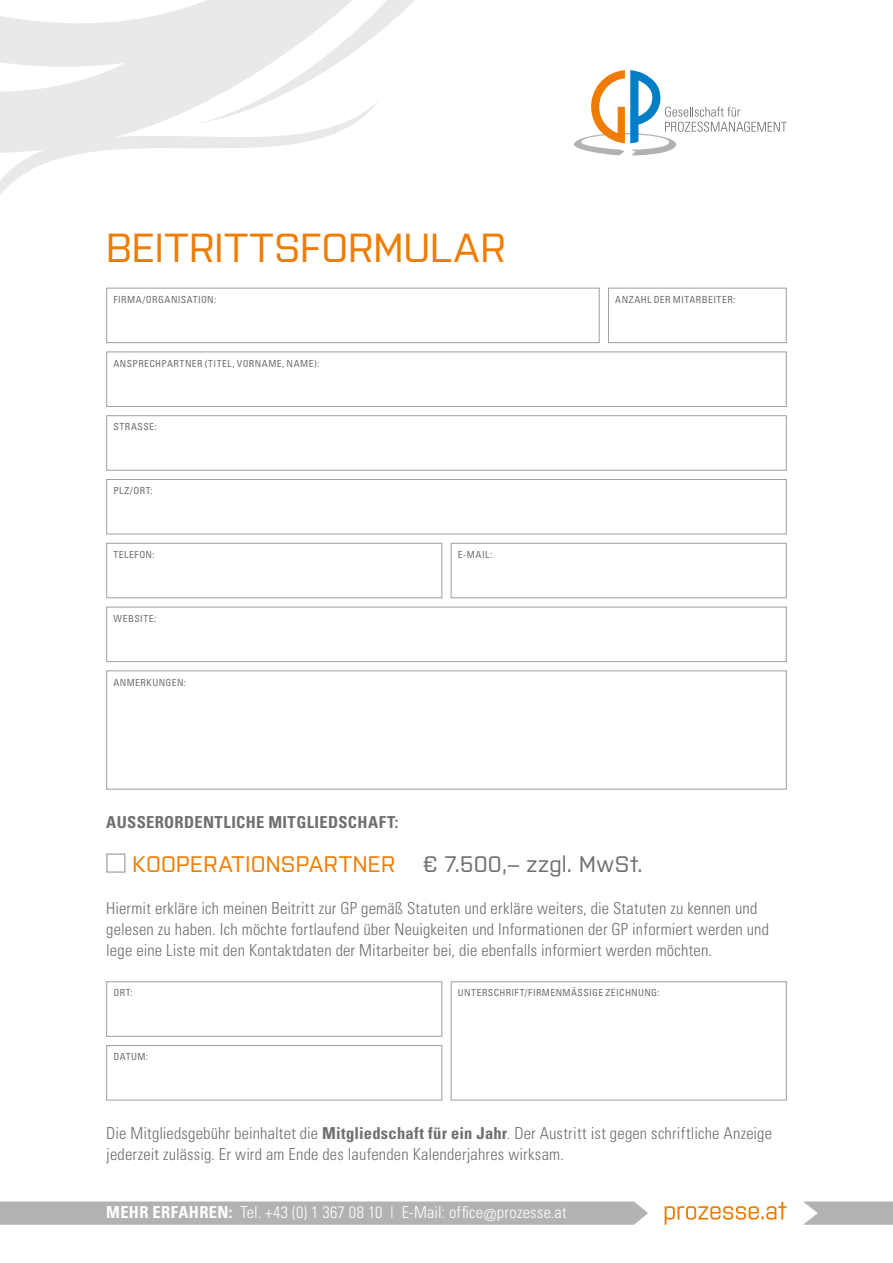
<style>
.page{position:relative;width:893px;height:1263px;background:#fff}
.page>*{position:absolute;margin:0;border:0;box-sizing:border-box;transform-origin:0 0}
.GP0718_Headline{font:500 40.5px "Purista";letter-spacing:.015em;color:#ef7c00}
.GP0718_Lauftext{font:500 22.5px "Purista";letter-spacing:.015em;color:#ef7c00}
.GP0718_Lauftext-2{font:300 condensed 16.5px/21px "Univers";letter-spacing:.01em;color:#6f6f6e}
.t1{font:300 condensed 16.5px "Univers";letter-spacing:.015em;color:#fff}
.GP0718_Lauftext-3{font:700 condensed 16.5px "Univers";letter-spacing:.02em;color:#6f6f6e}
.GP0718_Formularfeld{font:condensed 9.75px "Univers";letter-spacing:.045em;color:#6f6f6e}
.s1{color:#6f6f6e}
.s2{font-weight:700}
</style>
<div class="page">
<svg style="left:803px;top:1201px;width:90px;height:24px;background:#b9babb"></svg>
<svg style="left:0;top:1201px;width:648px;height:24px;background:#b4b5b6"></svg>
<svg style="left:665px;top:1201px;width:121px;height:24px"></svg>
<svg style="left:0;top:0;width:415px;height:195px"></svg>
<svg style="left:574px;top:70px;width:213px;height:86px"></svg>
<div style="left:106px;top:853px;width:19px;height:20px;border:1px solid #9e9f9f"></div>
<div style="left:106px;top:981px;width:336px;height:56px;border:1px solid #9e9f9f"></div>
<div style="left:106px;top:1045px;width:336px;height:55px;border:1px solid #9e9f9f"></div>
<div style="left:451px;top:981px;width:336px;height:119px;border:1px solid #9e9f9f"></div>
<div style="left:106px;top:352px;width:681px;height:55px;border:1px solid #9e9f9f"></div>
<div style="left:106px;top:479px;width:681px;height:55px;border:1px solid #9e9f9f"></div>
<div style="left:106px;top:670px;width:681px;height:119px;border:1px solid #9e9f9f"></div>
<div style="left:106px;top:543px;width:336px;height:55px;border:1px solid #9e9f9f"></div>
<div style="left:451px;top:543px;width:336px;height:55px;border:1px solid #9e9f9f"></div>
<div style="left:106px;top:607px;width:681px;height:55px;border:1px solid #9e9f9f"></div>
<div style="left:106px;top:415px;width:681px;height:56px;border:1px solid #9e9f9f"></div>
<div style="left:106px;top:288px;width:494px;height:55px;border:1px solid #9e9f9f"></div>
<div style="left:608px;top:288px;width:179px;height:55px;border:1px solid #9e9f9f"></div>
<p class="GP0718_Headline" style="left:106px;top:219px;width:401px">BEITRITTSFORMULAR</p>
<p class="GP0718_Formularfeld" style="left:113px;top:293px;width:104px">FIRMA/ORGANISATION:</p>
<p class="GP0718_Formularfeld" style="left:615px;top:293px;width:122px">ANZAHL DER MITARBEITER:</p>
<p class="GP0718_Formularfeld" style="left:113px;top:357px;width:207px">ANSPRECHPARTNER (TITEL, VORNAME, NAME):</p>
<p class="GP0718_Formularfeld" style="left:113px;top:421px;width:45px">STRASSE:</p>
<p class="GP0718_Formularfeld" style="left:113px;top:484px;width:41px">PLZ/ORT:</p>
<p class="GP0718_Formularfeld" style="left:113px;top:548px;width:43px">TELEFON:</p>
<p class="GP0718_Formularfeld" style="left:458px;top:548px;width:36px">E-MAIL:</p>
<p class="GP0718_Formularfeld" style="left:113px;top:612px;width:44px">WEBSITE:</p>
<p class="GP0718_Formularfeld" style="left:113px;top:676px;width:74px">ANMERKUNGEN:</p>
<p class="GP0718_Lauftext-3" style="left:106px;top:812px;width:294px">AUSSERORDENTLICHE MITGLIEDSCHAFT:</p>
<p class="GP0718_Lauftext" style="left:133px;top:847px;width:512px">KOOPERATIONSPARTNER <span class="s1">€ 7.500,– zzgl. MwSt.</span></p>
<p class="GP0718_Lauftext-2" style="left:106px;top:897px;width:664px">Hiermit erkläre ich meinen Beitritt zur GP gemäß Statuten und erkläre weiters, die Statuten zu kennen und gelesen zu haben. Ich möchte fortlaufend über Neuigkeiten und Informationen der GP informiert werden und lege eine Liste mit den Kontaktdaten der Mitarbeiter bei, die ebenfalls informiert werden möchten.</p>
<p class="GP0718_Formularfeld" style="left:113px;top:987px;width:21px">ORT:</p>
<p class="GP0718_Formularfeld" style="left:113px;top:1050px;width:36px">DATUM:</p>
<p class="GP0718_Formularfeld" style="left:458px;top:987px;width:203px">UNTERSCHRIFT/FIRMENMÄSSIGE ZEICHNUNG:</p>
<p class="GP0718_Lauftext-2" style="left:106px;top:1122px;width:667px">Die Mitgliedsgebühr beinhaltet die <span class="s2">Mitgliedschaft für ein Jahr</span>. Der Austritt ist gegen schriftliche Anzeige jederzeit zulässig. Er wird am Ende des laufenden Kalenderjahres wirksam.</p>
<p class="t1" style="left:106px;top:1202px;width:462px"><span class="s2">MEHR ERFAHREN:</span> Tel. +43 (0) 1 367 08 10 | E-Mail: office@prozesse.at</p>
</div>
